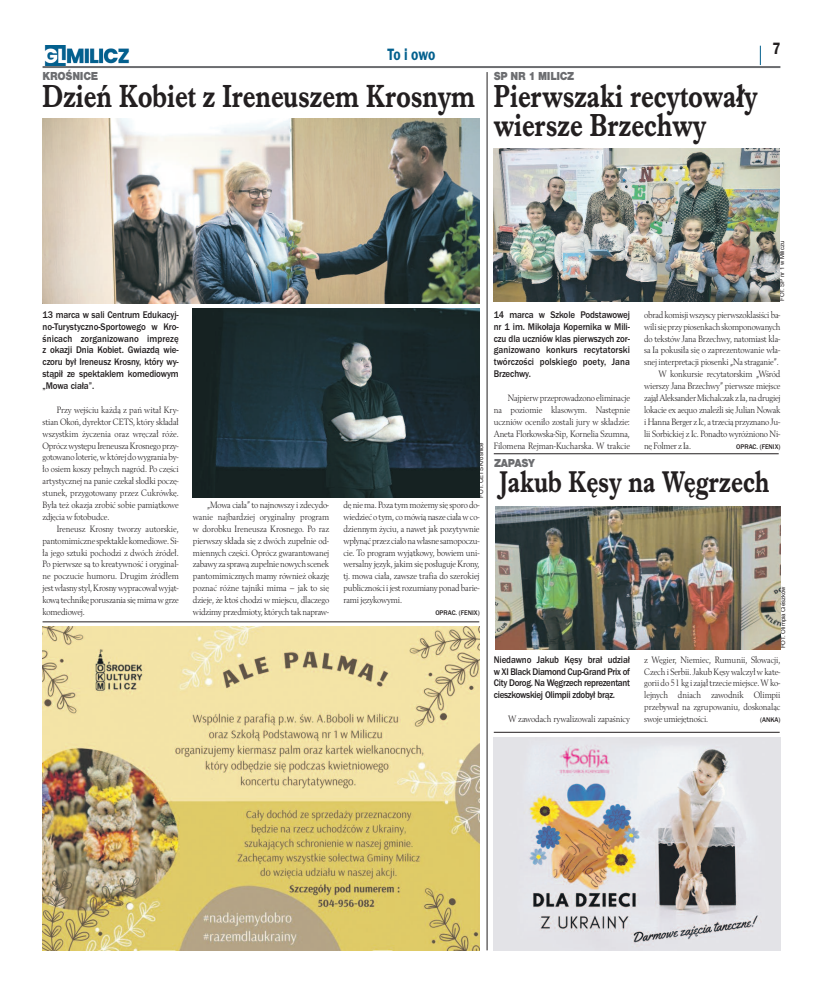
<style>
.page{position:relative;width:823px;height:993px;background:#fff}
.page>*{position:absolute;margin:0;border:0;box-sizing:border-box;transform-origin:0 0}
.t1{font:700 33px/29px "Imprint URWTCE";color:#231f20;scale:.8 1}
.t2{font:700 31px "Imprint URWTCE";color:#231f20;scale:.8 1}
.t3{font:17px "Franklin Got URWTCE Dem";color:#03608e;scale:.8 1}
.t4{font:17px "Franklin Got URWTCE Dem";color:#231f20;scale:.8 1}
.t5{font:900 12px "Nimbus San TCE";letter-spacing:-.025em;color:#6c6d70;scale:.9 1}
.t6{font:500 10px/11.9px "Franklin Got URWTCE";letter-spacing:-.01em;color:#231f20;text-align:justify;scale:.9 1}
.t7{font:9.6px/11.9px "Berling TCE";letter-spacing:-.02em;color:#231f20;text-align:justify;scale:.9 1}
.t8{font:500 7px "Franklin Got URWTCE";color:#231f20;scale:.95 1}
.t9{font:6px "Helvetica";letter-spacing:-.005em;color:#231f20}
</style>
<div class="page">
<img style="left:44px;top:46px;width:86px;height:19px">
<hr style="left:43px;top:66px;width:737px;height:2px;background:#6c6d70">
<svg style="left:759px;top:46px;width:1px;height:19px"></svg>
<img style="left:43px;top:626px;width:436px;height:324px">
<img style="left:43px;top:119px;width:436px;height:185px">
<img style="left:193px;top:308px;width:286px;height:189px">
<hr style="left:486px;top:72px;width:1px;height:878px;background:#231f20">
<hr style="left:43px;top:621px;width:436px;height:1px;background:#231f20">
<img style="left:493px;top:737px;width:287px;height:213px">
<hr style="left:493px;top:731px;width:286px;height:1px;background:#231f20">
<img style="left:493px;top:149px;width:286px;height:152px">
<img style="left:495px;top:506px;width:285px;height:143px">
<hr style="left:493px;top:453px;width:285px;height:1px;background:#231f20">
<h3 class="t3" style="left:387px;top:44px;width:61px">To i owo</h3>
<p class="t5" style="left:43px;top:69px;width:63px">KROŚNICE</p>
<h1 class="t1" style="left:43px;top:81px;width:542px">Dzień Kobiet z Ireneuszem Krosnym</h1>
<p class="t5" style="left:493px;top:69px;width:91px">SP NR 1 MILICZ</p>
<h1 class="t1" style="left:493px;top:81px;width:331px">Pierwszaki recytowały wiersze Brzechwy</h1>
<h3 class="t4" style="left:772px;top:38px;width:11px">7</h3>
<p class="t6" style="left:43px;top:308px;width:153px">13 marca w sali Centrum Edukacyj&shy;no-Turystyczno-Sportowego w Kro&shy;śnicach zorganizowano imprezę z okazji Dnia Kobiet. Gwiazdą wie&shy;czoru był Ireneusz Krosny, który wy&shy;stąpił ze spektaklem komediowym „Mowa ciała”.</p>
<p class="t7" style="left:43px;top:403px;width:153px;text-indent:14px">Przy wejściu każdą z pań witał Kry&shy;stian Okoń, dyrektor CETS, który składał wszystkim życzenia oraz wręczał róże.<br>OpróczwystępuIreneuszaKrosnego przy&shy;gotowano loterię,wktórej dowygrania by&shy;ło osiem koszy pełnych nagród. Po części artystycznej na panie czekał słodki poczę&shy;stunek, przygotowany przez Cukrówkę.<br>Była też okazja zrobić sobie pamiątkowe zdjęcia w fotobudce.</p>
<p class="t7" style="left:43px;top:522px;width:153px;text-indent:14px">Ireneusz Krosny tworzy autorskie, pantomimiczne spektakle komediowe. Si&shy;ła jego sztuki pochodzi z dwóch źródeł.<br>Po pierwsze są to kreatywność i oryginal&shy;ne poczucie humoru. Drugim źródłem jestwłasny styl,Krosnywypracowałwyjąt&shy;kową technikę poruszania sięmimawgrze komediowej.</p>
<p class="t9" style="left:478px;top:497px;width:57px;rotate:-90deg">FOT. CETS Krośnice</p>
<p class="t7" style="left:193px;top:498px;width:153px;text-indent:14px">„Mowa ciała” to najnowszy i zdecydo&shy;wanie najbardziej oryginalny program w dorobku Ireneusza Krosnego. Po raz pierwszy składa się z dwóch zupełnie od&shy;miennych części. Oprócz gwarantowanej zabawy za sprawą zupełnienowychscenek pantomimicznych mamy również okazję poznać różne tajniki mima – jak to się dzieje, że ktoś chodzi w miejscu, dlaczego widzimy przedmioty, którychtaknapraw-</p>
<p class="t7" style="left:343px;top:498px;width:153px">dę nie ma. Poza tym możemy się sporo do&shy;wiedzieć o tym, comówiąnasze ciaławco&shy;dziennym życiu, a nawet jak pozytywnie wpłynąćprzez ciałonawłasne samopoczu&shy;cie. To program wyjątkowy, bowiem uni&shy;wersalny język, jakim się posługuje Krony, tj. mowa ciała, zawsze trafia do szerokiej publiczności i jestrozumiany ponad barie&shy;rami językowymi.</p>
<p class="t8" style="left:435px;top:608px;width:48px">OPRAC. (FENIX)</p>
<p class="t6" style="left:493px;top:308px;width:153px">14 marca w Szkole Podstawowej nr 1 im. Mikołaja Kopernika w Mili&shy;czu dla uczniów klas pierwszych zor&shy;ganizowano konkurs recytatorski twórczości polskiego poety, Jana Brzechwy.</p>
<p class="t7" style="left:493px;top:391px;width:153px;text-indent:14px">Najpierwprzeprowadzono eliminacje na poziomie klasowym. Następnie uczniów oceniło zostali jury w składzie:<br>Aneta Florkowska-Sip, Kornelia Szumna, Filomena Rejman-Kucharska. W trakcie</p>
<p class="t9" style="left:779px;top:301px;width:61px;rotate:-90deg">FOT. SP nr 1 w Miliczu</p>
<p class="t7" style="left:643px;top:308px;width:152px">obrad komisjiwszyscy pierwszoklasiści ba-</p>
<p class="t7" style="left:643px;top:320px;width:153px">wilisię przy piosenkachskomponowanych</p>
<p class="t7" style="left:643px;top:332px;width:152px">do tekstów Jana Brzechwy, natomiast kla-</p>
<p class="t7" style="left:643px;top:344px;width:152px">sa Ia pokusiła się o zaprezentowanie wła-</p>
<p class="t7" style="left:643px;top:356px;width:151px">snej interpretacji piosenki „Na straganie”.</p>
<p class="t7" style="left:658px;top:368px;width:137px">W konkursie recytatorskim „Wśród</p>
<p class="t7" style="left:643px;top:380px;width:153px">wierszy Jana Brzechwy” pierwsze miejsce</p>
<p class="t7" style="left:643px;top:391px;width:153px">zająłAleksanderMichalczakz Ia,nadrugiej</p>
<p class="t7" style="left:643px;top:403px;width:153px">lokacie ex aequo znaleźli się Julian Nowak</p>
<p class="t7" style="left:643px;top:415px;width:152px">i Hanna Berger z Ic, a trzecią przyznano Ju-</p>
<p class="t7" style="left:643px;top:427px;width:152px">lii Sorbickiej z Ic. Ponadto wyróżniono Ni-</p>
<p class="t7" style="left:643px;top:439px;width:53px">nę Folmer z Ia.</p>
<p class="t8" style="left:735px;top:442px;width:48px">OPRAC. (FENIX)</p>
<p class="t5" style="left:494px;top:455px;width:47px">ZAPASY</p>
<h2 class="t2" style="left:499px;top:463px;width:338px">Jakub Kęsy na Węgrzech</h2>
<p class="t9" style="left:780px;top:648px;width:63px;rotate:-90deg">FOT. Olimpia Cieszków</p>
<p class="t6" style="left:493px;top:653px;width:153px">Niedawno Jakub Kęsy brał udział w XI Black Diamond Cup-Grand Prix of City Dorog. Na Węgrzech reprezentant cieszkowskiej Olimpii zdobył brąz.</p>
<p class="t7" style="left:507px;top:712px;width:137px">W zawodach rywalizowali zapaśnicy</p>
<p class="t7" style="left:644px;top:653px;width:153px">z Węgier, Niemiec, Rumunii, Słowacji, Czech i Serbii. Jakub Kęsy walczył w kate&shy;gorii do 51 kg i zajął trzecie miejsce. W ko&shy;lejnych dniach zawodnik Olimpii przebywał na zgrupowaniu, doskonaląc swoje umiejętności.</p>
<p class="t8" style="left:759px;top:715px;width:23px">(ANKA)</p>
</div>
